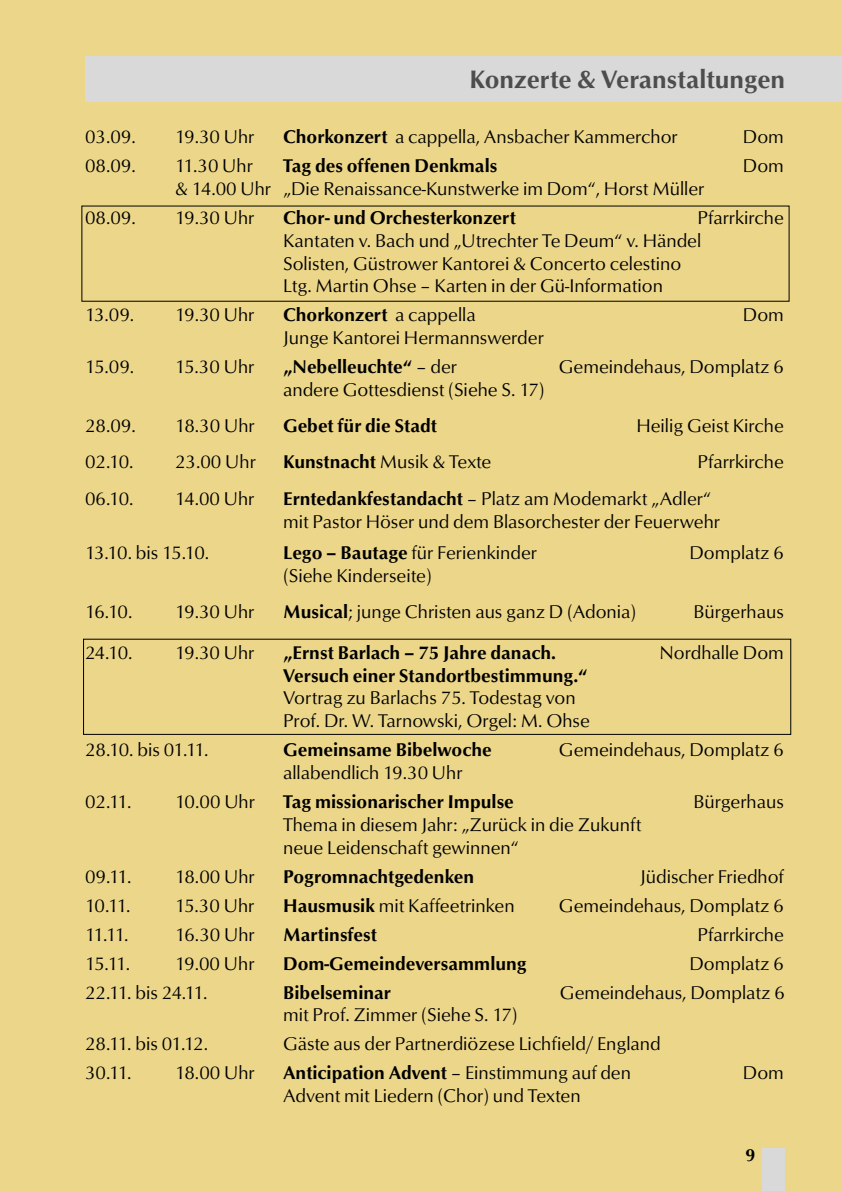
<style>
.page{position:relative;width:842px;height:1191px;background:#ebd689}
.page>*{position:absolute;margin:0;border:0;box-sizing:border-box;transform-origin:0 0}
.t1{font:500 26px "Optus T";color:#4d4d4d}
.t2{font:19px/22.8px "Optus T";color:#000}
.t3{font:500 19px "Optus T";color:#000}
.t4{font:19px "Optus T";letter-spacing:-.02em;color:#000}
.t5{font:19px "Optus T";letter-spacing:-.05em;color:#000}
.t6{font:19px "Optus T";letter-spacing:-.025em;color:#000}
.t7{font:500 18px "Optus T";color:#000}
.s1{font-weight:500}
.s2{font-weight:400}
</style>
<div class="page">
<div style="left:85px;top:57px;width:757px;height:45px;background:#d9d9d9"></div>
<div style="left:763px;top:1148px;width:22px;height:43px;background:#d9d9d9"></div>
<div style="left:83px;top:638px;width:708px;height:97px;border:1px solid #000"></div>
<h1 class="t1" style="left:469px;top:64px;width:317px">Konzerte &amp; Veranstaltungen</h1>
<p class="t2" style="left:85px;top:125px;width:52px">03.09.</p>
<p class="t2" style="left:175px;top:125px;width:81px">19.30 Uhr</p>
<p class="t2" style="left:283px;top:125px;width:396px"><span class="s1">Chorkonzert</span> a cappella, Ansbacher Kammerchor</p>
<p class="t2" style="left:743px;top:125px;width:42px">Dom</p>
<p class="t2" style="left:85px;top:154px;width:52px">08.09.</p>
<p class="t2" style="left:175px;top:154px;width:79px">11.30 Uhr</p>
<p class="t3" style="left:283px;top:154px;width:216px">Tag des offenen Denkmals</p>
<p class="t2" style="left:743px;top:154px;width:42px">Dom</p>
<p class="t2" style="left:175px;top:177px;width:531px">&amp; 14.00 Uhr „Die Renaissance-Kunstwerke im Dom“, Horst Müller</p>
<p class="t2" style="left:85px;top:206px;width:52px">08.09.</p>
<p class="t2" style="left:175px;top:206px;width:81px">19.30 Uhr</p>
<p class="t3" style="left:283px;top:206px;width:234px">Chor- und Orchesterkonzert</p>
<p class="t2" style="left:283px;top:206px;width:502px;text-indent:414px">Pfarrkirche Kantaten v. Bach und „Utrechter Te Deum“ v. Händel<br>Solisten, Güstrower Kantorei &amp; Concerto celestino<br>Ltg. Martin Ohse – Karten in der Gü-Information</p>
<p class="t2" style="left:85px;top:303px;width:51px">13.09.</p>
<p class="t2" style="left:175px;top:303px;width:81px">19.30 Uhr</p>
<p class="t3" style="left:283px;top:304px;width:194px">Chorkonzert <span class="s2">a cappella</span></p>
<p class="t2" style="left:743px;top:303px;width:42px">Dom</p>
<p class="t2" style="left:283px;top:326px;width:262px">Junge Kantorei Hermannswerder</p>
<p class="t2" style="left:85px;top:355px;width:51px">15.09.</p>
<p class="t2" style="left:175px;top:355px;width:81px">15.30 Uhr</p>
<p class="t3" style="left:283px;top:355px;width:176px">„Nebelleuchte“ <span class="s2">– der</span></p>
<p class="t2" style="left:559px;top:355px;width:226px">Gemeindehaus, Domplatz 6</p>
<p class="t2" style="left:283px;top:378px;width:263px">andere Gottesdienst (Siehe S. 17)</p>
<p class="t2" style="left:85px;top:414px;width:52px">28.09.</p>
<p class="t2" style="left:175px;top:414px;width:81px">18.30 Uhr</p>
<p class="t3" style="left:283px;top:414px;width:155px">Gebet für die Stadt</p>
<p class="t2" style="left:636px;top:414px;width:149px">Heilig Geist Kirche</p>
<p class="t2" style="left:85px;top:450px;width:50px">02.10.</p>
<p class="t2" style="left:175px;top:450px;width:82px">23.00 Uhr</p>
<p class="t2" style="left:283px;top:450px;width:210px"><span class="s1">Kunstnacht</span> Musik &amp; Texte</p>
<p class="t2" style="left:697px;top:450px;width:88px">Pfarrkirche</p>
<p class="t2" style="left:85px;top:487px;width:50px">06.10.</p>
<p class="t2" style="left:175px;top:487px;width:81px">14.00 Uhr</p>
<p class="t2" style="left:283px;top:487px;width:438px"><span class="s1">Erntedankfestandacht</span> – Platz am Modemarkt „Adler“ mit Pastor Höser und dem Blasorchester der Feuerwehr</p>
<p class="t5" style="left:85px;top:541px;width:126px">13.10. bis 15.10.</p>
<p class="t2" style="left:283px;top:541px;width:255px"><span class="s1">Lego – Bautage</span> für Ferienkinder</p>
<p class="t2" style="left:689px;top:541px;width:96px">Domplatz 6</p>
<p class="t2" style="left:283px;top:564px;width:150px">(Siehe Kinderseite)</p>
<p class="t2" style="left:85px;top:600px;width:49px">16.10.</p>
<p class="t2" style="left:175px;top:600px;width:81px">19.30 Uhr</p>
<p class="t2" style="left:283px;top:600px;width:355px"><span class="s1">Musical</span>; junge Christen aus ganz D (Adonia)</p>
<p class="t2" style="left:693px;top:600px;width:92px">Bürgerhaus</p>
<p class="t2" style="left:85px;top:641px;width:49px">24.10.</p>
<p class="t2" style="left:175px;top:641px;width:81px">19.30 Uhr</p>
<p class="t3" style="left:283px;top:641px;width:274px">„Ernst Barlach – 75 Jahre danach.</p>
<p class="t2" style="left:660px;top:641px;width:126px">Nordhalle Dom</p>
<p class="t3" style="left:283px;top:664px;width:306px">Versuch einer Standortbestimmung.“</p>
<p class="t2" style="left:283px;top:686px;width:308px">Vortrag zu Barlachs 75. Todestag von<br>Prof. Dr. W. Tarnowski, Orgel: M. Ohse</p>
<p class="t4" style="left:85px;top:738px;width:125px">28.10. bis 01.11.</p>
<p class="t3" style="left:283px;top:738px;width:210px">Gemeinsame Bibelwoche</p>
<p class="t2" style="left:559px;top:738px;width:226px">Gemeindehaus, Domplatz 6</p>
<p class="t2" style="left:283px;top:761px;width:181px">allabendlich 19.30 Uhr</p>
<p class="t2" style="left:85px;top:790px;width:48px">02.11.</p>
<p class="t2" style="left:175px;top:790px;width:81px">10.00 Uhr</p>
<p class="t3" style="left:283px;top:790px;width:232px">Tag missionarischer Impulse</p>
<p class="t2" style="left:693px;top:790px;width:92px">Bürgerhaus</p>
<p class="t2" style="left:283px;top:813px;width:360px">Thema in diesem Jahr: „Zurück in die Zukunft neue Leidenschaft gewinnen“</p>
<p class="t2" style="left:85px;top:864px;width:48px">09.11.</p>
<p class="t2" style="left:175px;top:864px;width:81px">18.00 Uhr</p>
<p class="t3" style="left:283px;top:865px;width:193px">Pogromnachtgedenken</p>
<p class="t2" style="left:640px;top:864px;width:145px">Jüdischer Friedhof</p>
<p class="t2" style="left:85px;top:893px;width:47px">10.11.</p>
<p class="t2" style="left:175px;top:893px;width:81px">15.30 Uhr</p>
<p class="t2" style="left:283px;top:893px;width:233px"><span class="s1">Hausmusik</span> mit Kaffeetrinken</p>
<p class="t2" style="left:559px;top:893px;width:226px">Gemeindehaus, Domplatz 6</p>
<p class="t2" style="left:85px;top:922px;width:45px">11.11.</p>
<p class="t2" style="left:175px;top:922px;width:81px">16.30 Uhr</p>
<p class="t3" style="left:283px;top:923px;width:95px">Martinsfest</p>
<p class="t2" style="left:698px;top:922px;width:88px">Pfarrkirche</p>
<p class="t2" style="left:85px;top:951px;width:47px">15.11.</p>
<p class="t2" style="left:175px;top:951px;width:81px">19.00 Uhr</p>
<p class="t3" style="left:283px;top:952px;width:245px">Dom-Gemeindeversammlung</p>
<p class="t2" style="left:689px;top:951px;width:96px">Domplatz 6</p>
<p class="t6" style="left:85px;top:981px;width:124px">22.11. bis 24.11.</p>
<p class="t3" style="left:283px;top:981px;width:109px">Bibelseminar</p>
<p class="t2" style="left:560px;top:980px;width:226px">Gemeindehaus, Domplatz 6</p>
<p class="t2" style="left:283px;top:1003px;width:236px">mit Prof. Zimmer (Siehe S. 17)</p>
<p class="t4" style="left:85px;top:1032px;width:125px">28.11. bis 01.12.</p>
<p class="t2" style="left:283px;top:1032px;width:379px">Gäste aus der Partnerdiözese Lichfield/ England</p>
<p class="t2" style="left:85px;top:1061px;width:48px">30.11.</p>
<p class="t2" style="left:175px;top:1061px;width:81px">18.00 Uhr</p>
<p class="t3" style="left:283px;top:1061px;width:349px">Anticipation Advent <span class="s2">– Einstimmung auf den</span></p>
<p class="t2" style="left:743px;top:1061px;width:42px">Dom</p>
<p class="t2" style="left:283px;top:1084px;width:299px">Advent mit Liedern (Chor) und Texten</p>
<p class="t7" style="left:745px;top:1144px;width:11px">9</p>
</div>
